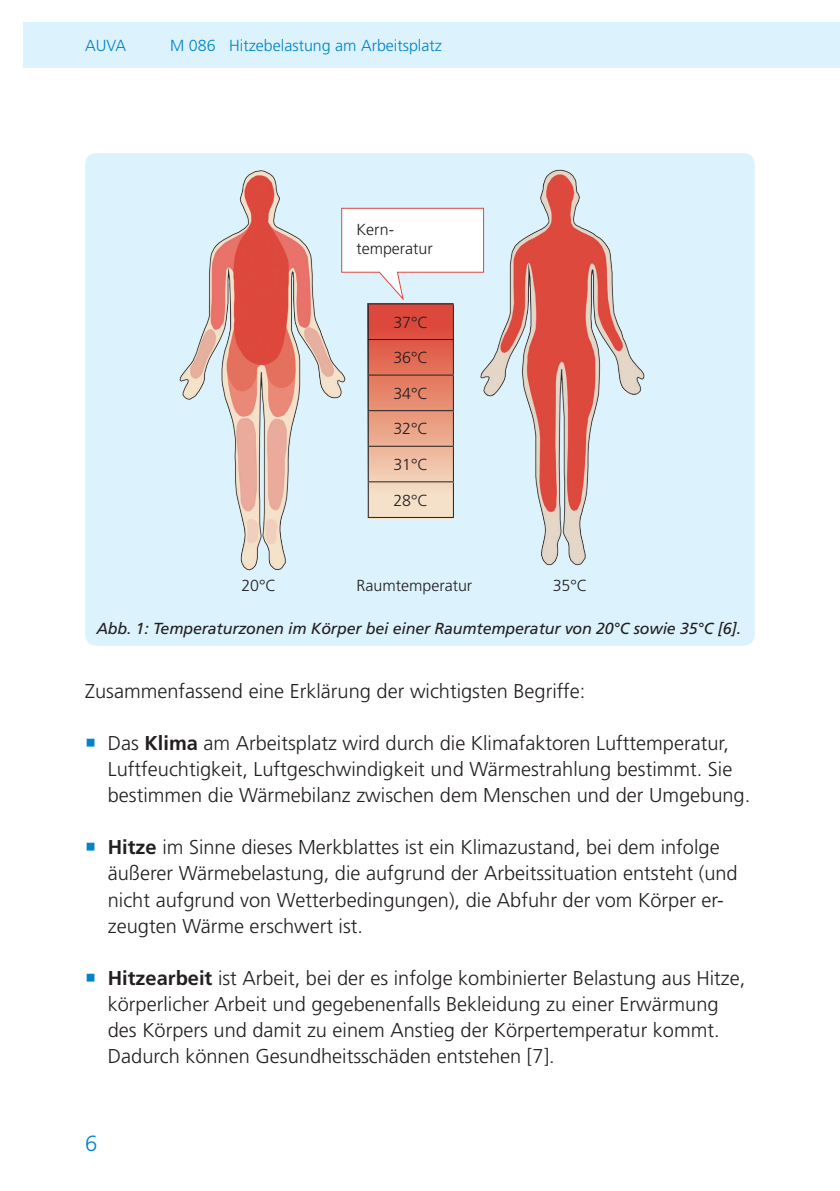
<style>
.page{position:relative;width:840px;height:1191px;background:#fff}
.page>*{position:absolute;margin:0;border:0;box-sizing:border-box;transform-origin:0 0}
.t1{font:300 22px "Frutiger LT Std";color:#0084ca}
.t2{font:300 20px/26px "Frutiger LT Std";color:#231f20}
.t3{font:italic 16px "Frutiger LT Std";letter-spacing:-.01em;color:#231f20}
.t4{font:300 16px/19.2px "Frutiger LT Std";color:#231f20}
.t5{font:300 16px "Frutiger LT Std";color:#0084ca}
.s1{font-weight:700}
</style>
<div class="page">
<div style="left:23px;top:23px;width:816px;height:45px;background:#dcf2fc"></div>
<div style="left:85px;top:153px;width:669px;height:493px;background:#dcf2fc;border-radius:11px"></div>
<img style="left:179px;top:169px;width:466px;height:402px">
<svg style="left:367px;top:304px;width:85px;height:215px;background:#df8f79"></svg>
<hr style="left:367px;top:303px;width:86px;height:1px;background:#231f20">
<hr style="left:367px;top:304px;width:1px;height:35px;background:#231f20">
<hr style="left:452px;top:304px;width:1px;height:35px;background:#231f20">
<hr style="left:367px;top:339px;width:86px;height:1px;background:#231f20">
<hr style="left:367px;top:340px;width:1px;height:34px;background:#231f20">
<hr style="left:452px;top:340px;width:1px;height:34px;background:#231f20">
<hr style="left:367px;top:374px;width:86px;height:1px;background:#231f20">
<hr style="left:367px;top:375px;width:1px;height:35px;background:#231f20">
<hr style="left:452px;top:375px;width:1px;height:35px;background:#231f20">
<hr style="left:367px;top:410px;width:86px;height:1px;background:#231f20">
<hr style="left:367px;top:411px;width:1px;height:35px;background:#231f20">
<hr style="left:452px;top:411px;width:1px;height:35px;background:#231f20">
<hr style="left:367px;top:446px;width:86px;height:1px;background:#231f20">
<hr style="left:367px;top:447px;width:1px;height:34px;background:#231f20">
<hr style="left:452px;top:447px;width:1px;height:34px;background:#231f20">
<hr style="left:367px;top:481px;width:86px;height:1px;background:#231f20">
<hr style="left:367px;top:482px;width:1px;height:35px;background:#231f20">
<hr style="left:452px;top:482px;width:1px;height:35px;background:#231f20">
<hr style="left:367px;top:517px;width:86px;height:1px;background:#231f20">
<svg style="left:340px;top:207px;width:144px;height:95px"></svg>
<p class="t5" style="left:85px;top:37px;width:42px">AUVA</p>
<p class="t5" style="left:170px;top:37px;width:273px">M 086 Hitzebelastung am Arbeitsplatz</p>
<p class="t4" style="left:356px;top:220px;width:78px">Kern&shy;temperatur</p>
<p class="t4" style="left:393px;top:313px;width:36px">37°C</p>
<p class="t4" style="left:393px;top:348px;width:36px">36°C</p>
<p class="t4" style="left:393px;top:384px;width:36px">34°C</p>
<p class="t4" style="left:393px;top:419px;width:36px">32°C</p>
<p class="t4" style="left:393px;top:455px;width:36px">31°C</p>
<p class="t4" style="left:393px;top:491px;width:36px">28°C</p>
<p class="t4" style="left:241px;top:576px;width:36px">20°C</p>
<p class="t4" style="left:356px;top:576px;width:117px">Raumtemperatur</p>
<p class="t4" style="left:552px;top:576px;width:36px">35°C</p>
<p class="t3" style="left:96px;top:619px;width:646px">Abb. 1: Temperaturzonen im Körper bei einer Raumtemperatur von 20°C sowie 35°C [6].</p>
<p class="t2" style="left:85px;top:678px;width:501px">Zusammenfassend eine Erklärung der wichtigsten Begriffe:</p>
<p class="t2" style="left:108px;top:730px;width:643px">Das <span class="s1">Klima</span> am Arbeitsplatz wird durch die Klimafaktoren Lufttemperatur,<br>Luftfeuchtigkeit, Luftgeschwindigkeit und Wärmestrahlung bestimmt. Sie bestimmen die Wärmebilanz zwischen dem Menschen und der Umgebung.</p>
<p class="t2" style="left:108px;top:834px;width:631px"><span class="s1">Hitze</span> im Sinne dieses Merkblattes ist ein Klimazustand, bei dem infolge äußerer Wärmebelastung, die aufgrund der Arbeitssituation entsteht (und nicht aufgrund von Wetterbedingungen), die Abfuhr der vom Körper er&shy;zeugten Wärme erschwert ist.</p>
<p class="t2" style="left:108px;top:965px;width:638px"><span class="s1">Hitzearbeit</span> ist Arbeit, bei der es infolge kombinierter Belastung aus Hitze, körperlicher Arbeit und gegebenenfalls Bekleidung zu einer Erwärmung des Körpers und damit zu einem Anstieg der Körpertemperatur kommt.<br>Dadurch können Gesundheitsschäden entstehen [7].</p>
<p class="t1" style="left:85px;top:1131px;width:14px">6</p>
</div>
